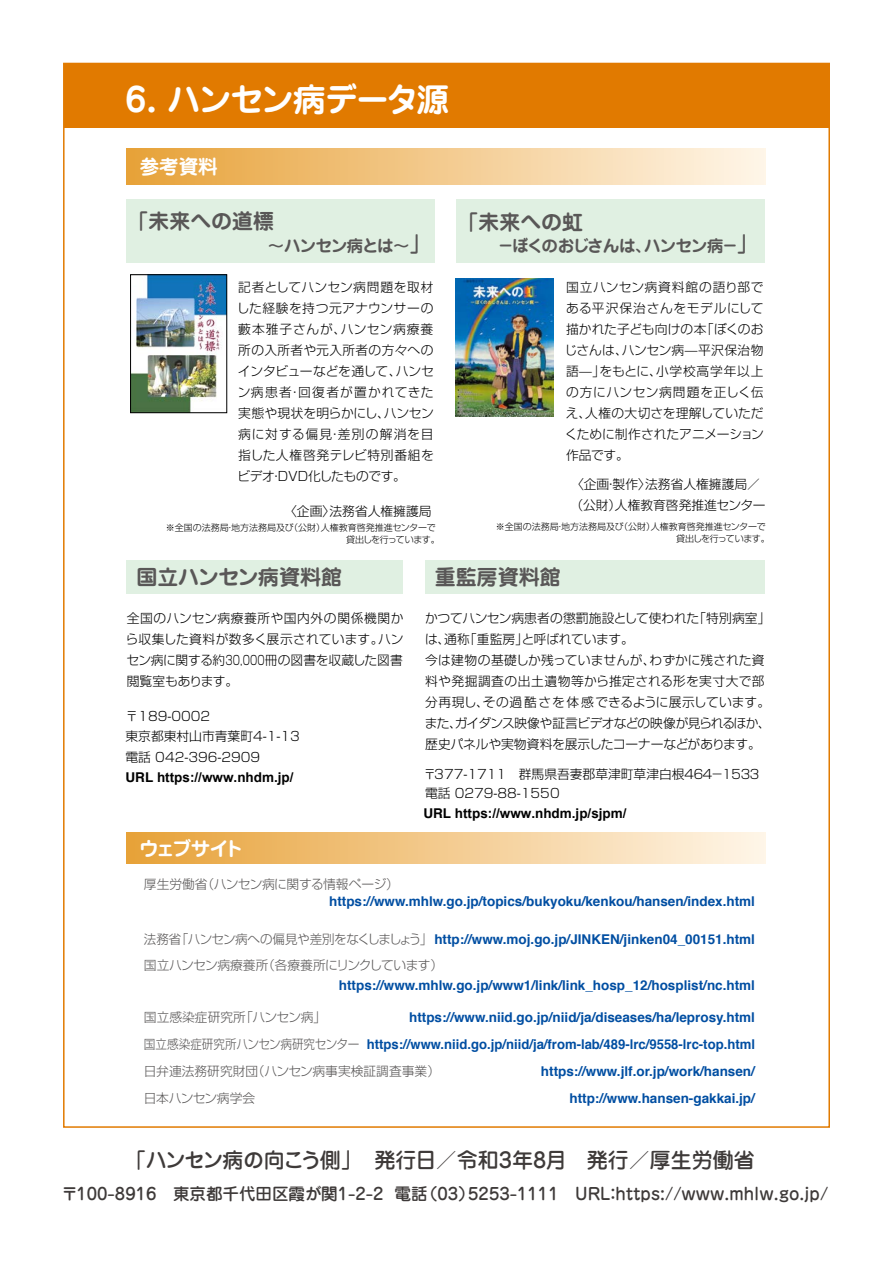
<style>
.page{position:relative;width:893px;height:1263px;background:#fff}
.page>*{position:absolute;margin:0;border:0;box-sizing:border-box;transform-origin:0 0}
.t1{font:700 33px "Jun 501 Pro";letter-spacing:-.055em;color:#fff}
.t2{font:500 21px "Jun 34 Pro";letter-spacing:-.02em;color:#3e3a39}
.t3{font:700 21px "Jun 501 Pro";color:#595757}
.t4{font:700 19.5px "Jun 501 Pro";letter-spacing:-.04em;color:#fff}
.t5{font:500 16.5px "Jun 34 Pro";color:#3e3a39}
.t6{font:700 16.5px "Jun 501 Pro";letter-spacing:-.055em;color:#595757}
.t7{font:700 13.5px/27px "Helvetica";color:#004ea2;text-align:right}
.t8{font:700 13.5px "Arial";color:#000}
.t9{font:300 12.75px/21px "Shin Go Pro";color:#000}
.t10{font:300 12.75px/27px "Shin Go Pro";letter-spacing:-.015em;color:#595757}
.t11{font:300 12.75px "Shin Go Pro";letter-spacing:-.035em;color:#595757}
.t12{font:300 9px/12px "Shin Go Pro";color:#000}
.s1{font-size:21px}
.s2{font-family:"Helvetica"}
.s3{font-family:"Shin Go Pro";font-weight:300;font-size:12.75px;color:#595757}
</style>
<div class="page">
<div style="left:456px;top:199px;width:309px;height:64px;background:#e0f0e2"></div>
<div style="left:64px;top:64px;width:765px;height:64px;background:#e17a00"></div>
<div style="left:127px;top:149px;width:639px;height:35px;background:linear-gradient(to right,#e7a138,#fff6e9)"></div>
<img style="left:456px;top:278px;width:97px;height:139px">
<div style="left:127px;top:560px;width:276px;height:34px;background:#e0f0e2"></div>
<div style="left:126px;top:199px;width:309px;height:64px;background:#e0f0e2"></div>
<img style="left:132px;top:276px;width:93px;height:135px">
<div style="left:130px;top:274px;width:97px;height:139px;border:1px solid #000"></div>
<div style="left:425px;top:560px;width:340px;height:34px;background:#e0f0e2"></div>
<div style="left:127px;top:832px;width:639px;height:31px;background:linear-gradient(to right,#e7a138,#fff6e9)"></div>
<h1 class="t1" style="left:126px;top:73px;width:325px">6. ハンセン病データ源</h1>
<h3 class="t4" style="left:140px;top:151px;width:79px">参考資料</h3>
<h2 class="t3" style="left:128px;top:205px;width:148px">「未来への道標</h2>
<p class="t6" style="left:136px;top:232px;width:296px">　　　　　　　　～ハンセン病とは～<span class="s1">」</span></p>
<p class="t9" style="left:237px;top:275px;width:199px;text-align:justify">記者としてハンセン病問題を取材した経験を持つ元アナウンサーの藪本雅子さんが、ハンセン病療養所の入所者や元入所者の方々へのインタビューなどを通して、ハンセン病患者・回復者が置かれてきた実態や現状を明らかにし、ハンセン病に対する偏見・差別の解消を目指した人権啓発テレビ特別番組をビデオ・DVD化したものです。</p>
<p class="t9" style="left:284px;top:499px;width:149px">〈企画〉法務省人権擁護局</p>
<p class="t12" style="left:346px;top:521px;width:95px;text-indent:-180px">※全国の法務局・地方法務局及び（公財）人権教育啓発推進センターで貸出しを行っています。</p>
<h2 class="t3" style="left:458px;top:205px;width:127px">「未来への虹</h2>
<p class="t6" style="left:466px;top:233px;width:293px">　　－ぼくのおじさんは、ハンセン病－<span class="s1">」</span></p>
<p class="t9" style="left:565px;top:275px;width:201px;text-align:justify">国立ハンセン病資料館の語り部である平沢保治さんをモデルにして描かれた子ども向けの本「ぼくのおじさんは、ハンセン病̶平沢保治物語̶」をもとに、小学校高学年以上の方にハンセン病問題を正しく伝え、人権の大切さを理解していただくために制作されたアニメーション作品です。</p>
<p class="t9" style="left:570px;top:472px;width:197px">〈企画・製作〉法務省人権擁護局／（公財）人権教育啓発推進センター</p>
<p class="t12" style="left:676px;top:520px;width:95px;text-indent:-180px">※全国の法務局・地方法務局及び（公財）人権教育啓発推進センターで貸出しを行っています。</p>
<h2 class="t3" style="left:136px;top:560px;width:207px">国立ハンセン病資料館</h2>
<p class="t9" style="left:126px;top:606px;width:279px;text-align:justify">全国のハンセン病療養所や国内外の関係機関から収集した資料が数多く展示されています。ハンセン病に関する約30,000冊の図書を収蔵した図書閲覧室もあります。</p>
<p class="t9" style="left:126px;top:705px;width:176px;line-height:19.6px">〒189-0002<br>東京都東村山市青葉町4-1-13</p>
<p class="t9" style="left:126px;top:745px;width:136px">電話 042-396-2909</p>
<p class="t8" style="left:126px;top:767px;width:170px"><span class="s2">URL</span> https://www.nhdm.jp/</p>
<h3 class="t4" style="left:139px;top:833px;width:107px">ウェブサイト</h3>
<h2 class="t3" style="left:435px;top:560px;width:127px">重監房資料館</h2>
<p class="t9" style="left:425px;top:606px;width:347px">かつてハンセン病患者の懲罰施設として使われた「特別病室」は、通称「重監房」と呼ばれています。<br>今は建物の基礎しか残っていませんが、わずかに残された資料や発掘調査の出土遺物等から推定される形を実寸大で部分再現し、その過酷さを体感できるように展示しています。また、ガイダンス映像や証言ビデオなどの映像が見られるほか、歴史パネルや実物資料を展示したコーナーなどがあります。</p>
<p class="t9" style="left:423px;top:762px;width:339px;line-height:19.5px">〒377-1711　群馬県吾妻郡草津町草津白根４６４－１５３３電話 0279-88-1550</p>
<p class="t8" style="left:423px;top:803px;width:205px"><span class="s2">URL</span> https://www.nhdm.jp/sjpm/</p>
<p class="t11" style="left:144px;top:874px;width:256px">厚生労働省（ハンセン病に関する情報ページ）</p>
<p class="t7" style="left:329px;top:888px;width:427px">https://www.mhlw.go.jp/topics/bukyoku/kenkou/hansen/index.html</p>
<p class="t7" style="left:144px;top:926px;width:612px"><span class="s3">法務省「ハンセン病への偏見や差別をなくしましょう」</span>http://www.moj.go.jp/JINKEN/jinken04_00151.html</p>
<p class="t11" style="left:144px;top:955px;width:301px">国立ハンセン病療養所（各療養所にリンクしています）</p>
<p class="t7" style="left:339px;top:972px;width:418px">https://www.mhlw.go.jp/www1/link/link_hosp_12/hosplist/nc.html</p>
<p class="t10" style="left:144px;top:1002px;width:298px">国立感染症研究所「ハンセン病」<br>国立感染症研究所ハンセン病研究センター<br>日弁連法務研究財団（ハンセン病事実検証調査事業）日本ハンセン病学会</p>
<p class="t7" style="left:367px;top:1004px;width:390px">https://www.niid.go.jp/niid/ja/diseases/ha/leprosy.html https://www.niid.go.jp/niid/ja/from-lab/489-lrc/9558-lrc-top.html https://www.jlf.or.jp/work/hansen/ http://www.hansen-gakkai.jp/</p>
<h2 class="t2" style="left:125px;top:1143px;width:631px">「ハンセン病の向こう側」　発行日／令和3年8月　発行／厚生労働省</h2>
<p class="t5" style="left:62px;top:1180px;width:768px">〒100-8916　東京都千代田区霞が関1-2-2 電話（03）5253-1111　URL：https://www.mhlw.go.jp/</p>
</div>
